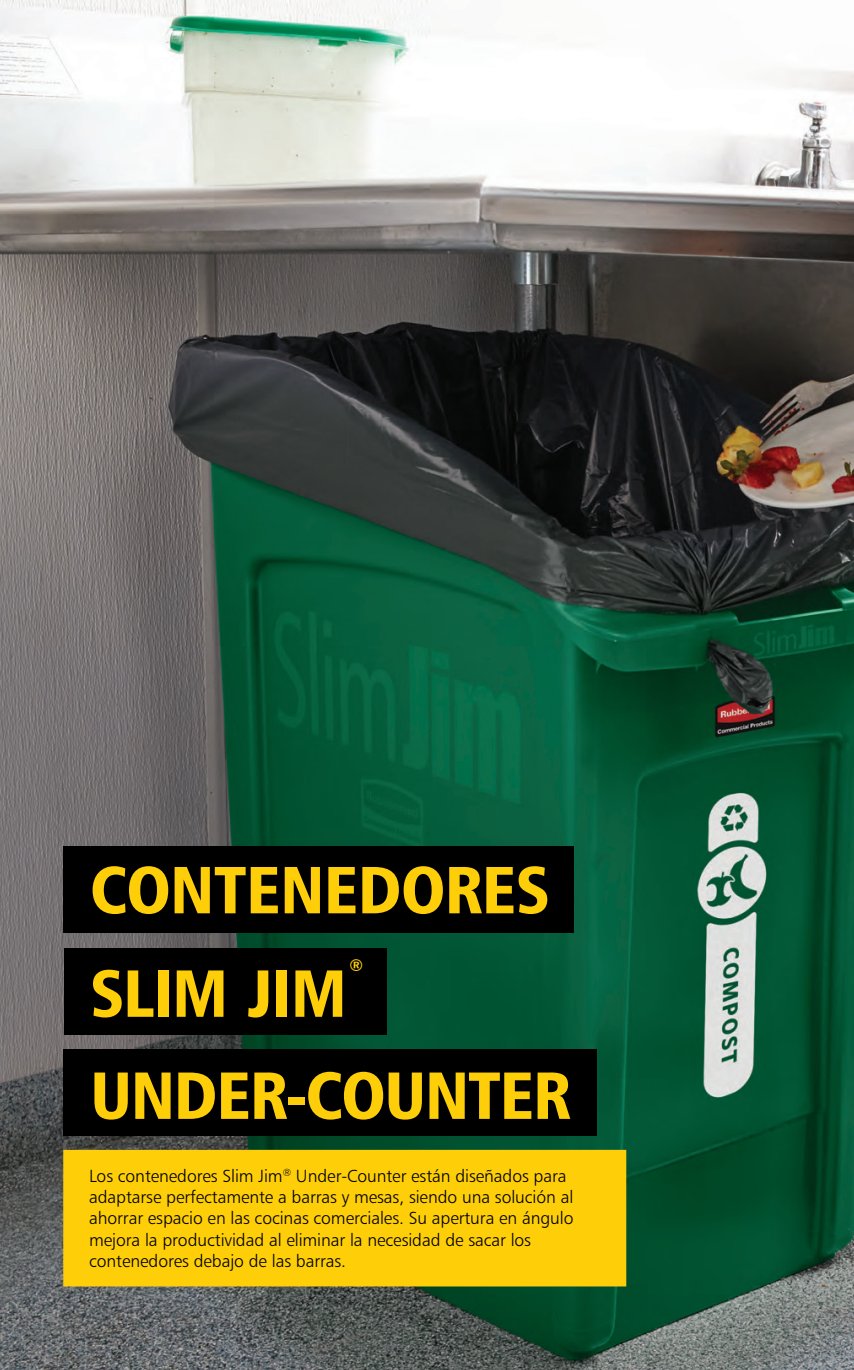
<style>
.page{position:relative;width:854px;height:1370px;background:#fff}
.page>*{position:absolute;margin:0;border:0;box-sizing:border-box;transform-origin:0 0}
.t1{font:66.67px/102px "Humanist 777 BT Black Condensed B";letter-spacing:-.015em;color:#fece08}
.t2{font:17.5px/21px "Humanist 777 BT Light B";letter-spacing:-.005em;color:#000}
.t3{font:16.45px "Humanist 777 BT Black Condensed B";color:#fece08}
</style>
<div class="page">
<img style="left:0;top:0;width:853px;height:1369px">
<div style="left:64px;top:1150px;width:561px;height:135px;background:#fece08"></div>
<div style="left:63px;top:1149px;width:563px;height:137px;border:2px solid #fece08"></div>
<div style="left:64px;top:947px;width:322px;height:87px;background:#000"></div>
<div style="left:64px;top:845px;width:510px;height:87px;background:#000"></div>
<div style="left:64px;top:1049px;width:532px;height:87px;background:#000"></div>
<p class="t1" style="left:90px;top:837px;width:461px">CONTENEDORES</p>
<p class="t3" style="left:349px;top:954px;width:15px">®</p>
<p class="t1" style="left:90px;top:940px;width:482px">SLIM JIM<br>UNDER-COUNTER</p>
<p class="t2" style="left:89px;top:1165px;width:486px">Los contenedores Slim Jim<sup>®</sup> Under-Counter están diseñados para adaptarse perfectamente a barras y mesas, siendo una solución al ahorrar espacio en las cocinas comerciales. Su apertura en ángulo mejora la productividad al eliminar la necesidad de sacar los contenedores debajo de las barras.</p>
</div>
